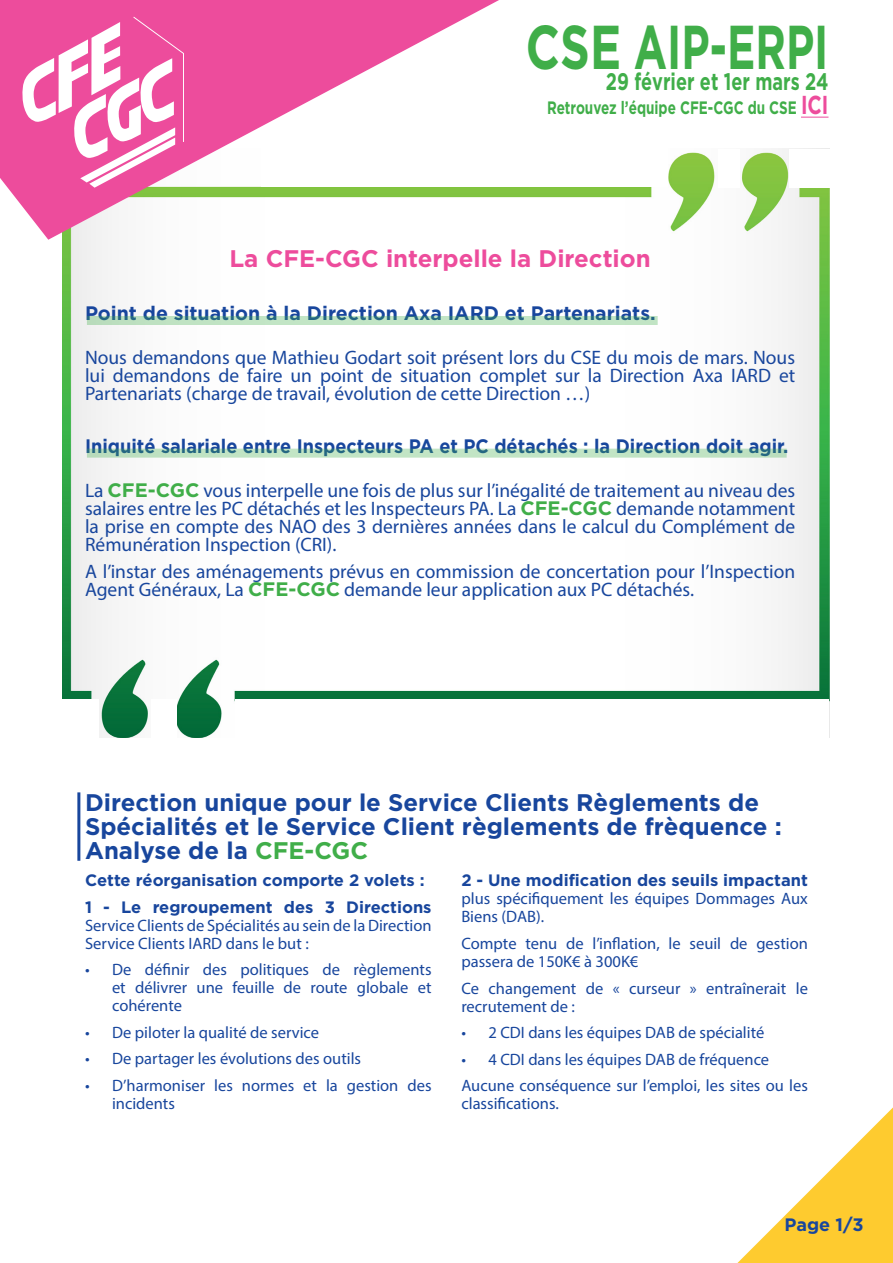
<style>
.page{position:relative;width:893px;height:1263px;background:#fff}
.page>*{position:absolute;margin:0;border:0;box-sizing:border-box;transform-origin:0 0}
.t1{font:700 61.8px "Gotham";color:#40ae49;scale:.75 1}
.t2{font:700 24px/24px "Gotham";color:#18469d}
.t3{font:700 24px "Gotham";color:#ed4c9c}
.t4{font:700 24px "Gotham";color:#40ae49;scale:.75 1}
.t5{font:19.5px/18px "Myriad Pro";color:#18469d;text-align:justify}
.t6{font:700 19.5px "Gotham";color:#18469d;scale:.93 1}
.t7{font:700 19.5px "Gotham";color:#18469d}
.t8{font:700 18px "Gotham";color:#40ae49;scale:.75 1}
.t9{font:700 18px "Gotham";color:#18469d}
.t10{font:16.5px/18px "Myriad Pro";color:#18469d}
.t11{font:700 16.5px "Gotham";color:#18469d}
.s1{font-size:25.95px;color:#ed4c9c}
.s2{font-family:"Gotham";font-weight:700;color:#40ae49}
.s3{color:#40ae49}
.s4{font-family:"Gotham";font-weight:700}
</style>
<div class="page">
<svg style="left:801px;top:117px;width:27px;height:1px"></svg>
<svg style="left:737px;top:1107px;width:156px;height:156px"></svg>
<hr style="left:77px;top:792px;width:3px;height:69px;background:#18469d">
<img style="left:62px;top:149px;width:767px;height:589px">
<svg style="left:0;top:0;width:499px;height:240px"></svg>
<svg style="left:22px;top:17px;width:162px;height:171px"></svg>
<div style="left:87px;top:316px;width:571px;height:9px;background:#c2e5c5"></div>
<div style="left:87px;top:449px;width:700px;height:9px;background:#c2e5c5"></div>
<div style="left:789px;top:149px;width:42px;height:39px;background:#fff"></div>
<div style="left:718px;top:149px;width:21px;height:39px;background:#fff"></div>
<div style="left:261px;top:148px;width:407px;height:39px;background:#fff"></div>
<div style="left:56px;top:699px;width:43px;height:62px;background:#fff"></div>
<div style="left:151px;top:699px;width:25px;height:62px;background:#fff"></div>
<div style="left:235px;top:699px;width:594px;height:54px;background:#fff"></div>
<p class="t1" style="left:526px;top:11px;width:405px">CSE AIP-ERPI</p>
<p class="t4" style="left:606px;top:68px;width:298px">29 février et 1er mars 24</p>
<p class="t8" style="left:547px;top:97px;width:377px">Retrouvez l’équipe CFE-CGC du CSE <span class="s1">ICI</span></p>
<p class="t3" style="left:229px;top:245px;width:423px">La CFE-CGC interpelle la Direction</p>
<p class="t7" style="left:85px;top:302px;width:572px">Point de situation à la Direction Axa IARD et Partenariats.</p>
<p class="t5" style="left:85px;top:348px;width:712px">Nous demandons que Mathieu Godart soit présent lors du CSE du mois de mars. Nous lui demandons de faire un point de situation complet sur la Direction Axa IARD et Partenariats (charge de travail, évolution de cette Direction …)</p>
<p class="t6" style="left:85px;top:435px;width:758px">Iniquité salariale entre Inspecteurs PA et PC détachés : la Direction doit agir.</p>
<p class="t5" style="left:85px;top:482px;width:712px">La <span class="s2">CFE-CGC</span> vous interpelle une fois de plus sur l’inégalité de traitement au niveau des salaires entre les PC détachés et les Inspecteurs PA. La <span class="s2">CFE-CGC</span> demande notamment la prise en compte des NAO des 3 dernières années dans le calcul du Complément de Rémunération Inspection (CRI).</p>
<p class="t5" style="left:85px;top:562px;width:712px">A l’instar des aménagements prévus en commission de concertation pour l’Inspection<br>Agent Généraux, La <span class="s2">CFE-CGC</span> demande leur application aux PC détachés.</p>
<p class="t2" style="left:85px;top:789px;width:698px">Direction unique pour le Service Clients Règlements de<br>Spécialités et le Service Client règlements de frèquence :<br>Analyse de la <span class="s3">CFE-CGC</span></p>
<p class="t11" style="left:85px;top:871px;width:341px">Cette réorganisation comporte 2 volets :</p>
<p class="t10" style="left:85px;top:898px;width:348px;text-align:justify"><span class="s4">1 - Le regroupement des 3 Directions </span>Service Clients de Spécialités au sein de la Direction Service Clients IARD dans le but :</p>
<p class="t10" style="left:112px;top:960px;width:321px;text-align:justify;text-indent:-27px">• De définir des politiques de règlements et délivrer une feuille de route globale et cohérente</p>
<p class="t10" style="left:85px;top:1023px;width:236px">• De piloter la qualité de service</p>
<p class="t10" style="left:85px;top:1049px;width:278px">• De partager les évolutions des outils</p>
<p class="t10" style="left:112px;top:1076px;width:321px;text-indent:-27px">• D’harmoniser les normes et la gestion des incidents</p>
<p class="t10" style="left:461px;top:872px;width:348px;text-align:justify"><span class="s4">2 - Une modification des seuils impactant </span>plus spécifiquement les équipes Dommages Aux Biens (DAB).</p>
<p class="t10" style="left:461px;top:934px;width:348px">Compte tenu de l’inflation, le seuil de gestion passera de 150K€ à 300K€</p>
<p class="t10" style="left:461px;top:979px;width:348px">Ce changement de « curseur » entraînerait le recrutement de :</p>
<p class="t10" style="left:461px;top:1023px;width:304px">• 2 CDI dans les équipes DAB de spécialité</p>
<p class="t10" style="left:461px;top:1050px;width:309px">• 4 CDI dans les équipes DAB de fréquence</p>
<p class="t10" style="left:461px;top:1076px;width:348px">Aucune conséquence sur l’emploi, les sites ou les classifications.</p>
<p class="t9" style="left:784px;top:1215px;width:81px">Page 1/3</p>
</div>
